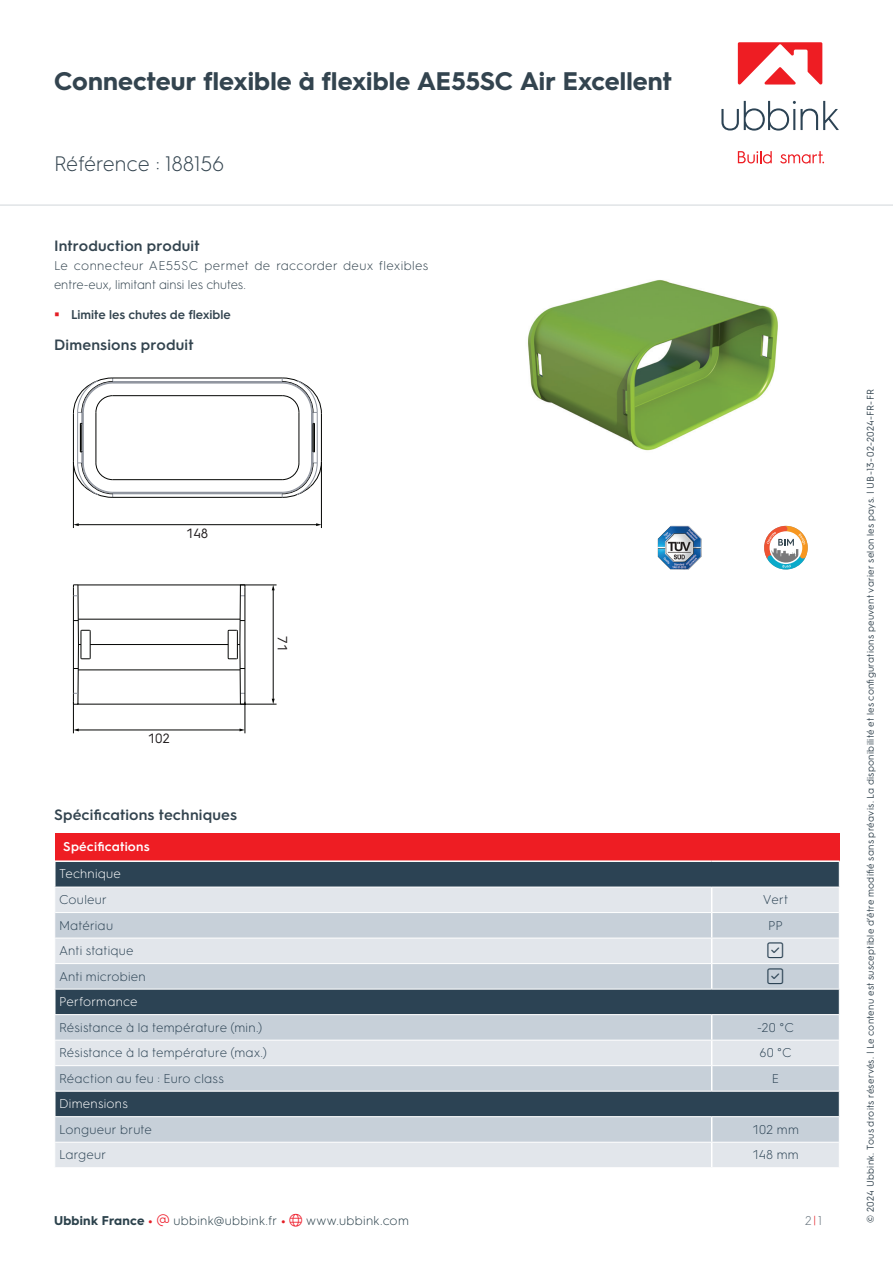
<style>
.page{position:relative;width:893px;height:1263px;background:#fff}
.page>*{position:absolute;margin:0;border:0;box-sizing:border-box;transform-origin:0 0}
.t1{font:700 25.5px "HGS3";letter-spacing:.005em;color:#33444f}
.t2{font:300 21px "HGS3";color:#33444f}
.t3{font:300 18px "Font Awesome 6 Pro";color:#2c4354}
.t4{font:600 15px "HGS3";letter-spacing:.01em;color:#33444f}
.t5{font:13.5px "HGS3";color:#211d1e}
.t6{font:300 12.75px "HGS3";letter-spacing:.015em;color:#2c4354}
.t7{font:300 12.75px/19.2px "HGS3";letter-spacing:.025em;color:#33444f}
.t8{font:300 12.75px "HGS3";letter-spacing:.02em;color:#2c424c}
.t9{font:300 12.75px "HGS3";letter-spacing:.02em;color:#fff}
.t10{font:600 12.75px "HGS3";color:#33444f}
.t11{font:600 12.75px "HGS3";letter-spacing:.015em;color:#fff}
.t12{font:300 12.75px "HGS3";color:#66737c}
.t13{font:9.75px "HGS3";letter-spacing:.025em;color:#33444f}
.s1{font-weight:700}
.s2{font-weight:700;color:#e31e25}
.s3{color:#ee1f2d}
.s4{color:#e31e25}
</style>
<div class="page">
<div style="left:55px;top:833px;width:784px;height:28px;background:#ee1d23"></div>
<div style="left:56px;top:862px;width:783px;height:25px;background:#2c4354"></div>
<div style="left:55px;top:888px;width:784px;height:279px;background:#e2e6eb"></div>
<svg style="left:55px;top:913px;width:784px;height:229px;background:#abb6c0"></svg>
<hr style="left:54px;top:860px;width:658px;height:2px;background:#fff">
<hr style="left:712px;top:860px;width:127px;height:2px;background:#fff">
<hr style="left:55px;top:912px;width:657px;height:1px;background:#fff">
<hr style="left:712px;top:912px;width:127px;height:1px;background:#fff">
<hr style="left:55px;top:938px;width:657px;height:1px;background:#fff">
<hr style="left:712px;top:938px;width:127px;height:1px;background:#fff">
<hr style="left:55px;top:963px;width:657px;height:1px;background:#fff">
<hr style="left:712px;top:963px;width:127px;height:1px;background:#fff">
<svg style="left:711px;top:888px;width:1px;height:101px"></svg>
<hr style="left:54px;top:989px;width:658px;height:1px;background:#fff">
<hr style="left:712px;top:989px;width:128px;height:1px;background:#fff">
<hr style="left:54px;top:989px;width:2px;height:25px;background:#fff">
<hr style="left:54px;top:1014px;width:658px;height:1px;background:#fff">
<hr style="left:712px;top:1014px;width:128px;height:1px;background:#fff">
<hr style="left:55px;top:1040px;width:657px;height:1px;background:#fff">
<hr style="left:712px;top:1040px;width:127px;height:1px;background:#fff">
<hr style="left:55px;top:1065px;width:657px;height:1px;background:#fff">
<hr style="left:712px;top:1065px;width:127px;height:1px;background:#fff">
<svg style="left:711px;top:1015px;width:1px;height:76px"></svg>
<hr style="left:54px;top:1091px;width:658px;height:1px;background:#fff">
<hr style="left:712px;top:1091px;width:128px;height:1px;background:#fff">
<hr style="left:54px;top:1091px;width:2px;height:25px;background:#fff">
<hr style="left:54px;top:1116px;width:658px;height:1px;background:#fff">
<hr style="left:712px;top:1116px;width:128px;height:1px;background:#fff">
<hr style="left:55px;top:1142px;width:657px;height:1px;background:#fff">
<hr style="left:712px;top:1142px;width:127px;height:1px;background:#fff">
<svg style="left:711px;top:1117px;width:1px;height:50px"></svg>
<svg style="left:839px;top:862px;width:1px;height:255px"></svg>
<svg style="left:764px;top:525px;width:44px;height:45px"></svg>
<img style="left:658px;top:526px;width:43px;height:44px">
<img style="left:528px;top:280px;width:250px;height:171px">
<svg style="left:73px;top:525px;width:242px;height:180px"></svg>
<svg style="left:73px;top:377px;width:249px;height:121px"></svg>
<hr style="left:73px;top:701px;width:1px;height:32px;background:#040503">
<hr style="left:78px;top:730px;width:163px;height:1px;background:#040503">
<svg style="left:73px;top:728px;width:6px;height:3px"></svg>
<hr style="left:240px;top:704px;width:37px;height:1px;background:#040503">
<hr style="left:240px;top:585px;width:37px;height:1px;background:#040503">
<hr style="left:245px;top:701px;width:1px;height:32px;background:#040503">
<hr style="left:273px;top:589px;width:1px;height:111px;background:#040503">
<svg style="left:272px;top:699px;width:3px;height:5px"></svg>
<svg style="left:272px;top:585px;width:3px;height:5px"></svg>
<hr style="left:73px;top:462px;width:1px;height:66px;background:#040503">
<hr style="left:78px;top:524px;width:239px;height:1px;background:#040503">
<svg style="left:73px;top:523px;width:6px;height:3px"></svg>
<svg style="left:316px;top:523px;width:5px;height:3px"></svg>
<hr style="left:321px;top:462px;width:1px;height:66px;background:#040503">
<hr style="left:0;top:204px;width:893px;height:2px;background:#e1e4e6">
<svg style="left:721px;top:101px;width:118px;height:30px"></svg>
<svg style="left:738px;top:151px;width:34px;height:13px"></svg>
<svg style="left:780px;top:151px;width:44px;height:13px"></svg>
<svg style="left:738px;top:42px;width:84px;height:43px"></svg>
<svg style="left:768px;top:942px;width:15px;height:16px"></svg>
<svg style="left:768px;top:968px;width:15px;height:16px"></svg>
<h1 class="t1" style="left:54px;top:63px;width:619px">Connecteur flexible à flexible AE55SC Air Excellent</h1>
<h2 class="t2" style="left:54px;top:150px;width:172px">Référence : 188156</h2>
<p class="t4" style="left:54px;top:235px;width:147px">Introduction produit</p>
<p class="t7" style="left:54px;top:255px;width:376px">Le connecteur AE55SC permet de raccorder deux flexibles entre-eux, limitant ainsi les chutes.</p>
<p class="t10" style="left:71px;top:305px;width:161px">Limite les chutes de flexible</p>
<p class="t4" style="left:54px;top:334px;width:141px">Dimensions produit</p>
<p class="t5" style="left:186px;top:524px;width:24px">148</p>
<p class="t5" style="left:148px;top:729px;width:23px">102</p>
<p class="t4" style="left:54px;top:804px;width:185px">Spécifications techniques</p>
<p class="t5" style="left:292px;top:636px;width:16px;rotate:90deg">71</p>
<p class="t11" style="left:63px;top:838px;width:88px">Spécifications</p>
<p class="t9" style="left:59px;top:865px;width:64px">Technique</p>
<p class="t6" style="left:59px;top:891px;width:49px">Couleur</p>
<p class="t6" style="left:763px;top:891px;width:27px">Vert</p>
<p class="t6" style="left:59px;top:916px;width:56px">Matériau</p>
<p class="t6" style="left:768px;top:916px;width:16px">PP</p>
<p class="t6" style="left:59px;top:942px;width:76px">Anti statique</p>
<h3 class="t3" style="left:768px;top:941px;width:17px">▲❑◆</h3>
<p class="t6" style="left:59px;top:967px;width:88px">Anti microbien</p>
<h3 class="t3" style="left:768px;top:967px;width:17px">▲❑◆</h3>
<p class="t9" style="left:59px;top:993px;width:80px">Performance</p>
<p class="t6" style="left:59px;top:1018px;width:205px">Résistance à la température (min.)</p>
<p class="t6" style="left:757px;top:1018px;width:38px">-20 °C</p>
<p class="t6" style="left:59px;top:1044px;width:210px">Résistance à la température (max.)</p>
<p class="t6" style="left:759px;top:1044px;width:34px">60 °C</p>
<p class="t6" style="left:59px;top:1069px;width:166px">Réaction au feu : Euro class</p>
<p class="t6" style="left:772px;top:1069px;width:9px">E</p>
<p class="t9" style="left:59px;top:1095px;width:70px">Dimensions</p>
<p class="t6" style="left:59px;top:1120px;width:94px">Longueur brute</p>
<p class="t6" style="left:752px;top:1120px;width:48px">102 mm</p>
<p class="t6" style="left:59px;top:1146px;width:49px">Largeur</p>
<p class="t6" style="left:752px;top:1146px;width:48px">148 mm</p>
<p class="t8" style="left:54px;top:1211px;width:356px"><span class="s1">Ubbink France</span> <span class="s2">•</span> <span class="s3">▼</span> ubbink@ubbink.fr <span class="s2">•</span> <span class="s3">●□</span> www.ubbink.com</p>
<p class="t12" style="left:805px;top:1211px;width:18px">2<span class="s4">|</span>1</p>
<p class="t13" style="left:864px;top:1222px;width:835px;rotate:-90deg">© 2024 Ubbink. Tous droits réservés. | Le contenu est susceptible d’être modifié sans préavis. La disponibilité et les configurations peuvent varier selon les pays. | UB-13-02-2024-FR-FR</p>
</div>
